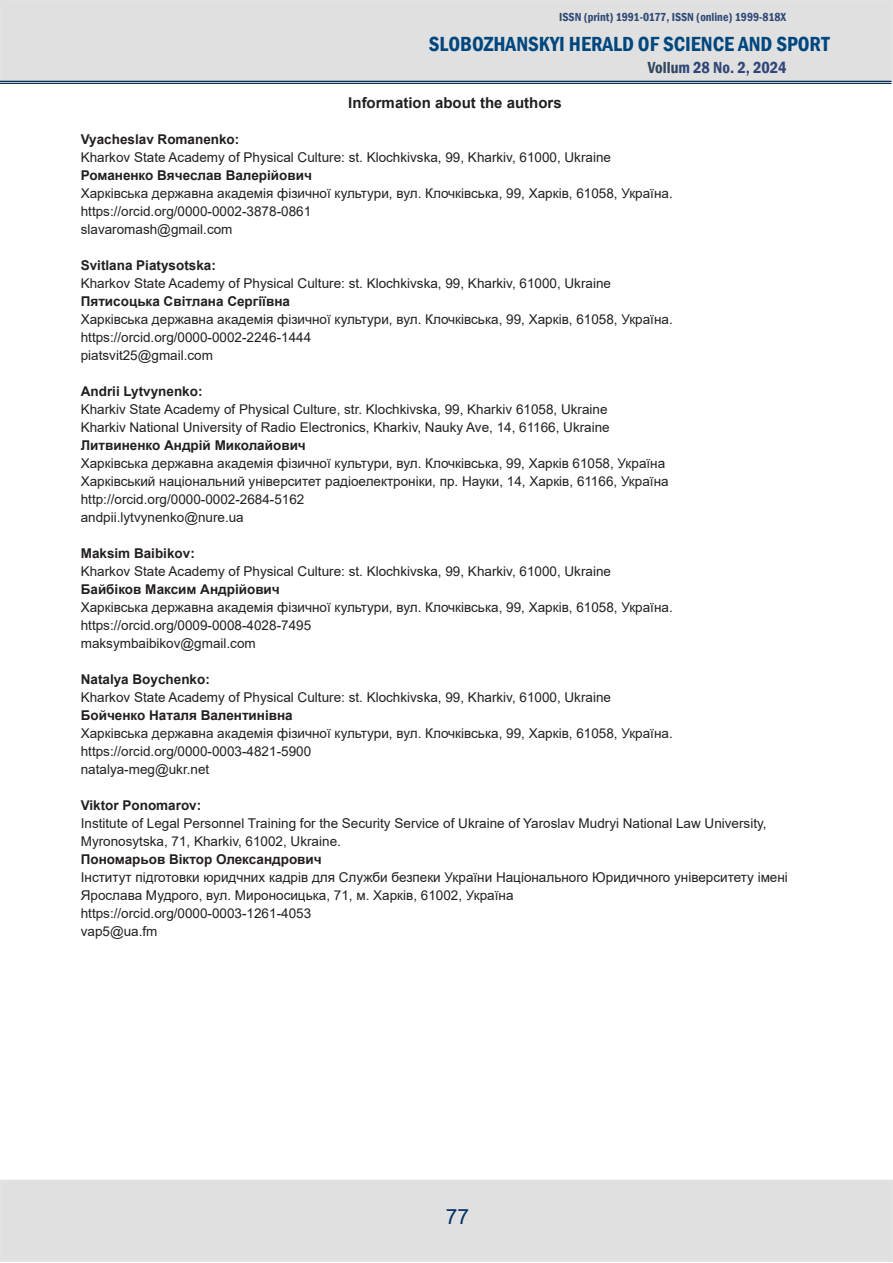
<style>
.page{position:relative;width:893px;height:1263px;background:#fff}
.page>*{position:absolute;margin:0;border:0;box-sizing:border-box;transform-origin:0 0}
.t1{font:600 condensed 21px "Franklin Gothic";color:#00477f}
.t2{font:21px "Arial";color:#036}
.t3{font:600 condensed 16.5px "Franklin Gothic";color:#314677}
.t4{font:700 15px "Arial";color:#231f20}
.t5{font:13.5px/18px "Arial";color:#231f20}
.t6{font:700 13.5px "Arial";color:#231f20}
.t7{font:600 condensed 12px "Franklin Gothic";color:#314a76}
.s1{color:#314f5b}
.s2{color:#31455d}
</style>
<div class="page">
<div style="left:0;top:1180px;width:893px;height:82px;background:#e0e0e0"></div>
<div style="left:0;top:0;width:893px;height:82px;background:#e0e0e0;border:2px solid #e1e2e4"></div>
<hr style="left:0;top:81px;width:891px;height:1px;background:#0c3153">
<hr style="left:0;top:83px;width:891px;height:1px;background:#0c3153">
<p class="t7" style="left:559px;top:9px;width:229px"><span class="s1">I</span>SSN (print) 1991-0177, ISSN (online) 1999-818X</p>
<p class="t3" style="left:648px;top:57px;width:140px"><span class="s2">Vollu</span>m 28 No. 2, 2024</p>
<p class="t4" style="left:348px;top:92px;width:215px">Information about the authors</p>
<h1 class="t1" style="left:429px;top:30px;width:402px">SLOBOZHANSKYI HERALD OF SCIENCE AND SPORT</h1>
<p class="t6" style="left:81px;top:130px;width:160px">Vyacheslav Romanenko:</p>
<p class="t5" style="left:81px;top:148px;width:532px">Kharkov State Academy of Physical Culture: st. Klochkivska, 99, Kharkiv, 61000, Ukraine</p>
<p class="t6" style="left:81px;top:166px;width:233px">Романенко Вячеслав Валерійович</p>
<p class="t5" style="left:81px;top:184px;width:593px">Харківська державна академія фізичної культури, вул. Клочківська, 99, Харків, 61058, Україна.</p>
<p class="t5" style="left:81px;top:202px;width:232px">https://orcid.org/0000-0002-3878-0861</p>
<p class="t5" style="left:81px;top:220px;width:153px">slavaromash@gmail.com</p>
<p class="t6" style="left:81px;top:256px;width:137px">Svitlana Рiatysotska:</p>
<p class="t5" style="left:81px;top:274px;width:532px">Kharkov State Academy of Physical Culture: st. Klochkivska, 99, Kharkiv, 61000, Ukraine</p>
<p class="t6" style="left:81px;top:292px;width:211px">Пятисоцька Світлана Сергіївна</p>
<p class="t5" style="left:81px;top:310px;width:593px">Харківська державна академія фізичної культури, вул. Клочківська, 99, Харків, 61058, Україна.</p>
<p class="t5" style="left:81px;top:328px;width:232px">https://orcid.org/0000-0002-2246-1444</p>
<p class="t5" style="left:81px;top:346px;width:134px">piatsvit25@gmail.com</p>
<p class="t6" style="left:81px;top:382px;width:123px">Andrii Lytvynenko:</p>
<p class="t5" style="left:81px;top:400px;width:528px">Kharkiv State Academy of Physical Culture, str. Klochkivska, 99, Kharkiv 61058, Ukraine</p>
<p class="t5" style="left:81px;top:418px;width:530px">Kharkiv National University of Radio Electronics, Kharkiv, Nauky Ave, 14, 61166, Ukraine</p>
<p class="t6" style="left:81px;top:436px;width:227px">Литвиненко Андрій Миколайович</p>
<p class="t5" style="left:81px;top:454px;width:586px">Харківська державна академія фізичної культури, вул. Клочківська, 99, Харків 61058, Україна</p>
<p class="t5" style="left:81px;top:472px;width:589px">Харківський національний університет радіоелектроніки, пр. Науки, 14, Харків, 61166, Україна</p>
<p class="t5" style="left:81px;top:490px;width:225px">http://orcid.org/0000-0002-2684-5162</p>
<p class="t5" style="left:81px;top:508px;width:165px">andpii.lytvynenko@nure.ua</p>
<p class="t6" style="left:81px;top:544px;width:116px">Maksim Baibikov:</p>
<p class="t5" style="left:81px;top:562px;width:532px">Kharkov State Academy of Physical Culture: st. Klochkivska, 99, Kharkiv, 61000, Ukraine</p>
<p class="t6" style="left:81px;top:580px;width:200px">Байбіков Максим Андрійович</p>
<p class="t5" style="left:81px;top:598px;width:593px">Харківська державна академія фізичної культури, вул. Клочківська, 99, Харків, 61058, Україна.</p>
<p class="t5" style="left:81px;top:616px;width:232px">https://orcid.org/0009-0008-4028-7495</p>
<p class="t5" style="left:81px;top:634px;width:176px">maksymbaibikov@gmail.com</p>
<p class="t6" style="left:81px;top:670px;width:131px">Natalya Boychenko:</p>
<p class="t5" style="left:81px;top:688px;width:532px">Kharkov State Academy of Physical Culture: st. Klochkivska, 99, Kharkiv, 61000, Ukraine</p>
<p class="t6" style="left:81px;top:706px;width:214px">Бойченко Наталя Валентинівна</p>
<p class="t5" style="left:81px;top:724px;width:593px">Харківська державна академія фізичної культури, вул. Клочківська, 99, Харків, 61058, Україна.</p>
<p class="t5" style="left:81px;top:742px;width:232px">https://orcid.org/0000-0003-4821-5900</p>
<p class="t5" style="left:81px;top:760px;width:130px">natalya-meg@ukr.net</p>
<p class="t6" style="left:81px;top:796px;width:122px">Viktor Ponomarov:</p>
<p class="t5" style="left:81px;top:814px;width:687px">Institute of Legal Personnel Training for the Security Service of Ukraine of Yaroslav Mudryi National Law University,<br>Myronosytska, 71, Kharkiv, 61002, Ukraine.</p>
<p class="t6" style="left:81px;top:850px;width:242px">Пономарьов Віктор Олександрович</p>
<p class="t5" style="left:81px;top:868px;width:709px">Інститут підготовки юридчних кадрів для Служби безпеки України Національного Юридичного університету імені<br>Ярослава Мудрого, вул. Мироносицька, 71, м. Харків, 61002, Україна</p>
<p class="t5" style="left:81px;top:904px;width:232px">https://orcid.org/0000-0003-1261-4053</p>
<p class="t5" style="left:81px;top:922px;width:78px">vap5@ua.fm</p>
<h1 class="t2" style="left:446px;top:1202px;width:25px">77</h1>
</div>
